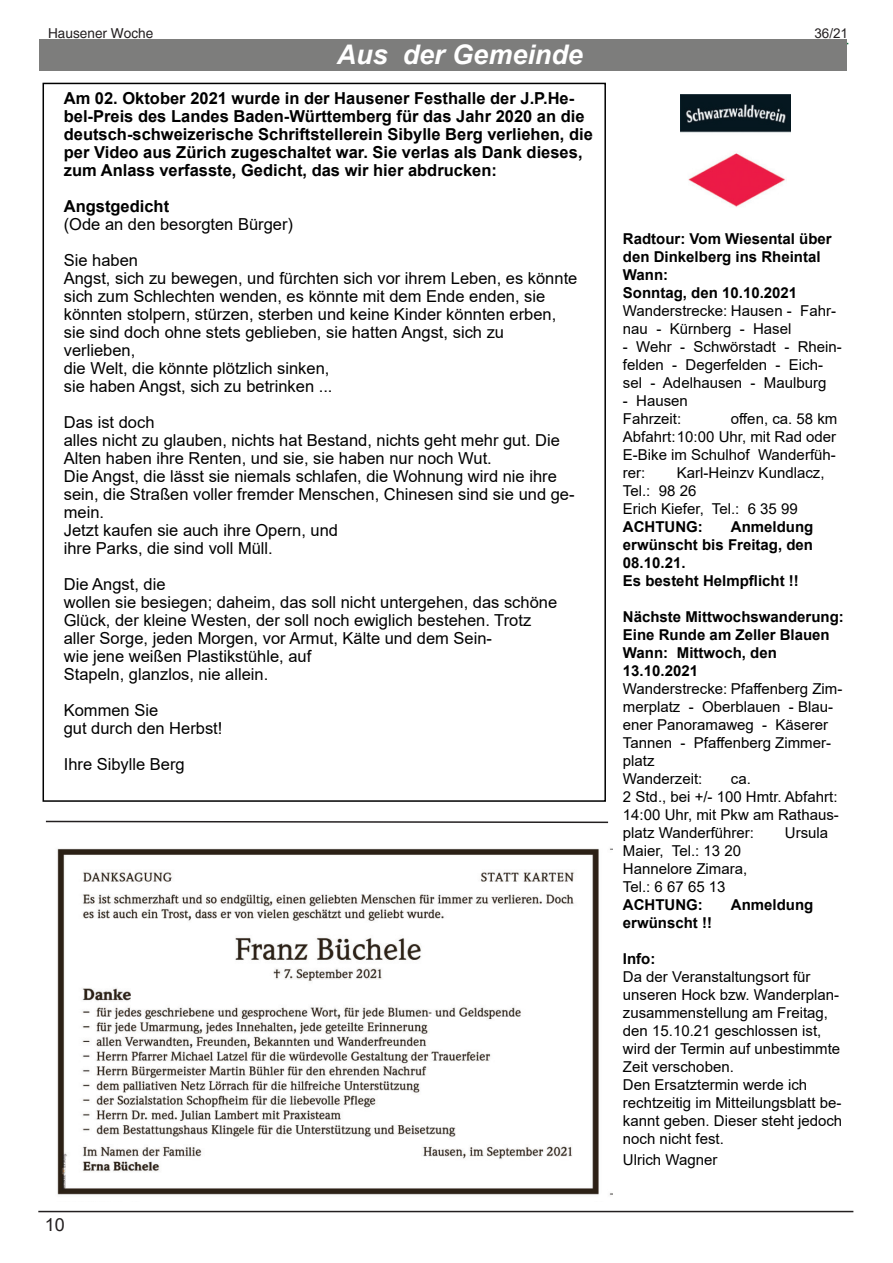
<style>
.page{position:relative;width:893px;height:1263px;background:#fff}
.page>*{position:absolute;margin:0;border:0;box-sizing:border-box;transform-origin:0 0}
.t1{font:italic 700 27px "Arial";color:#fff}
.t2{font:18px "Arial";color:#231f20}
.t3{font:16.5px/18px "Arial";color:#000}
.t4{font:700 16.5px/18px "Arial";color:#000}
.t5{font:15px/18px "Arial";color:#000}
.t6{font:700 15px/18px "Arial";color:#000}
.t7{font:13.65px "Helvetica";color:#231f20}
.t8{font:13.5px "Arial";color:#231f20}
</style>
<div class="page">
<hr style="left:38px;top:1211px;width:815px;height:1px;background:#231f20">
<div style="left:40px;top:39px;width:807px;height:31px;background:#7d7d7c"></div>
<img style="left:680px;top:94px;width:111px;height:113px">
<svg style="left:45px;top:820px;width:564px;height:4px"></svg>
<img style="left:57px;top:848px;width:555px;height:347px">
<p class="t7" style="left:48px;top:26px;width:107px">Hausener Woche</p>
<h1 class="t1" style="left:337px;top:44px;width:248px">Aus der Gemeinde</h1>
<p class="t4" style="left:64px;top:91px;width:531px">Am 02. Oktober 2021 wurde in der Hausener Festhalle der J.P.He&shy;bel-Preis des Landes Baden-Württemberg für das Jahr 2020 an die deutsch-schweizerische Schriftstellerein Sibylle Berg verliehen, die per Video aus Zürich zugeschaltet war. Sie verlas als Dank dieses, zum Anlass verfasste, Gedicht, das wir hier abdrucken:</p>
<p class="t4" style="left:64px;top:199px;width:107px">Angstgedicht</p>
<p class="t3" style="left:64px;top:208px;width:231px;line-height:36px">(Ode an den besorgten Bürger)<br>Sie haben</p>
<p class="t3" style="left:64px;top:271px;width:515px">Angst, sich zu bewegen, und fürchten sich vor ihrem Leben, es könnte sich zum Schlechten wenden, es könnte mit dem Ende enden, sie könnten stolpern, stürzen, sterben und keine Kinder könnten erben, sie sind doch ohne stets geblieben, sie hatten Angst, sich zu verlieben,<br>die Welt, die könnte plötzlich sinken,<br>sie haben Angst, sich zu betrinken ...</p>
<p class="t3" style="left:64px;top:415px;width:512px">Das ist doch<br>alles nicht zu glauben, nichts hat Bestand, nichts geht mehr gut. Die Alten haben ihre Renten, und sie, sie haben nur noch Wut.<br>Die Angst, die lässt sie niemals schlafen, die Wohnung wird nie ihre sein, die Straßen voller fremder Menschen, Chinesen sind sie und ge&shy;mein.<br>Jetzt kaufen sie auch ihre Opern, und<br>ihre Parks, die sind voll Müll.</p>
<p class="t3" style="left:64px;top:577px;width:495px">Die Angst, die<br>wollen sie besiegen; daheim, das soll nicht untergehen, das schöne Glück, der kleine Westen, der soll noch ewiglich bestehen. Trotz aller Sorge, jeden Morgen, vor Armut, Kälte und dem Sein-<br>wie jene weißen Plastikstühle, auf<br>Stapeln, glanzlos, nie allein.</p>
<p class="t3" style="left:64px;top:703px;width:160px">Kommen Sie<br>gut durch den Herbst!</p>
<p class="t3" style="left:64px;top:757px;width:123px">Ihre Sibylle Berg</p>
<p class="t2" style="left:45px;top:1218px;width:22px">10</p>
<p class="t8" style="left:814px;top:26px;width:35px">36/21</p>
<p class="t6" style="left:623px;top:229px;width:210px">Radtour: Vom Wiesental über den Dinkelberg ins Rheintal<br>Wann:<br>Sonntag, den 10.10.2021</p>
<p class="t5" style="left:623px;top:301px;width:215px">Wanderstrecke: Hausen - Fahr&shy;nau - Kürnberg - Hasel</p>
<p class="t5" style="left:623px;top:339px;width:220px">- Wehr - Schwörstadt - Rhein&shy;felden - Degerfelden - Eich&shy;sel - Adelhausen - Maulburg</p>
<p class="t5" style="left:623px;top:393px;width:67px">- Hausen<br>Fahrzeit:</p>
<p class="t5" style="left:623px;top:409px;width:216px;text-align:justify;text-indent:108px">offen, ca. 58 km Abfahrt: 10:00 Uhr, mit Rad oder E-Bike im Schulhof Wanderfüh&shy;rer:</p>
<p class="t5" style="left:623px;top:463px;width:203px;text-indent:54px">Karl-Heinzv Kundlacz,<br>Tel.: 98 26<br>Erich Kiefer, Tel.: 6 35 99</p>
<p class="t6" style="left:623px;top:517px;width:81px">ACHTUNG:</p>
<p class="t6" style="left:623px;top:517px;width:192px;text-indent:108px">Anmeldung erwünscht bis Freitag, den<br>08.10.21.<br>Es besteht Helmpflicht !!</p>
<p class="t6" style="left:623px;top:607px;width:222px">Nächste Mittwochswanderung:<br>Eine Runde am Zeller Blauen<br>Wann: Mittwoch, den<br>13.10.2021</p>
<p class="t5" style="left:623px;top:679px;width:221px">Wanderstrecke: Pfaffenberg Zim&shy;merplatz - Oberblauen - Blau&shy;ener Panoramaweg - Käserer<br>Tannen - Pfaffenberg Zimmer&shy;platz<br>Wanderzeit:</p>
<p class="t5" style="left:623px;top:769px;width:217px;text-indent:108px">ca.<br>2 Std., bei +/- 100 Hmtr. Abfahrt:<br>14:00 Uhr, mit Pkw am Rathaus&shy;platz Wanderführer:</p>
<p class="t5" style="left:785px;top:823px;width:45px">Ursula</p>
<p class="t5" style="left:623px;top:841px;width:126px">Maier, Tel.: 13 20<br>Hannelore Zimara,<br>Tel.: 6 67 65 13</p>
<p class="t6" style="left:623px;top:895px;width:81px">ACHTUNG:</p>
<p class="t6" style="left:731px;top:895px;width:84px">Anmeldung</p>
<p class="t6" style="left:623px;top:913px;width:91px">erwünscht !!</p>
<p class="t6" style="left:623px;top:949px;width:34px">Info:</p>
<p class="t5" style="left:623px;top:969px;width:221px">Da der Veranstaltungsort für unseren Hock bzw. Wanderplan&shy;zusammenstellung am Freitag, den 15.10.21 geschlossen ist, wird der Termin auf unbestimmte<br>Zeit verschoben.<br>Den Ersatztermin werde ich rechtzeitig im Mitteilungsblatt be&shy;kannt geben. Dieser steht jedoch noch nicht fest.</p>
<p class="t5" style="left:623px;top:1152px;width:96px">Ulrich Wagner</p>
</div>
